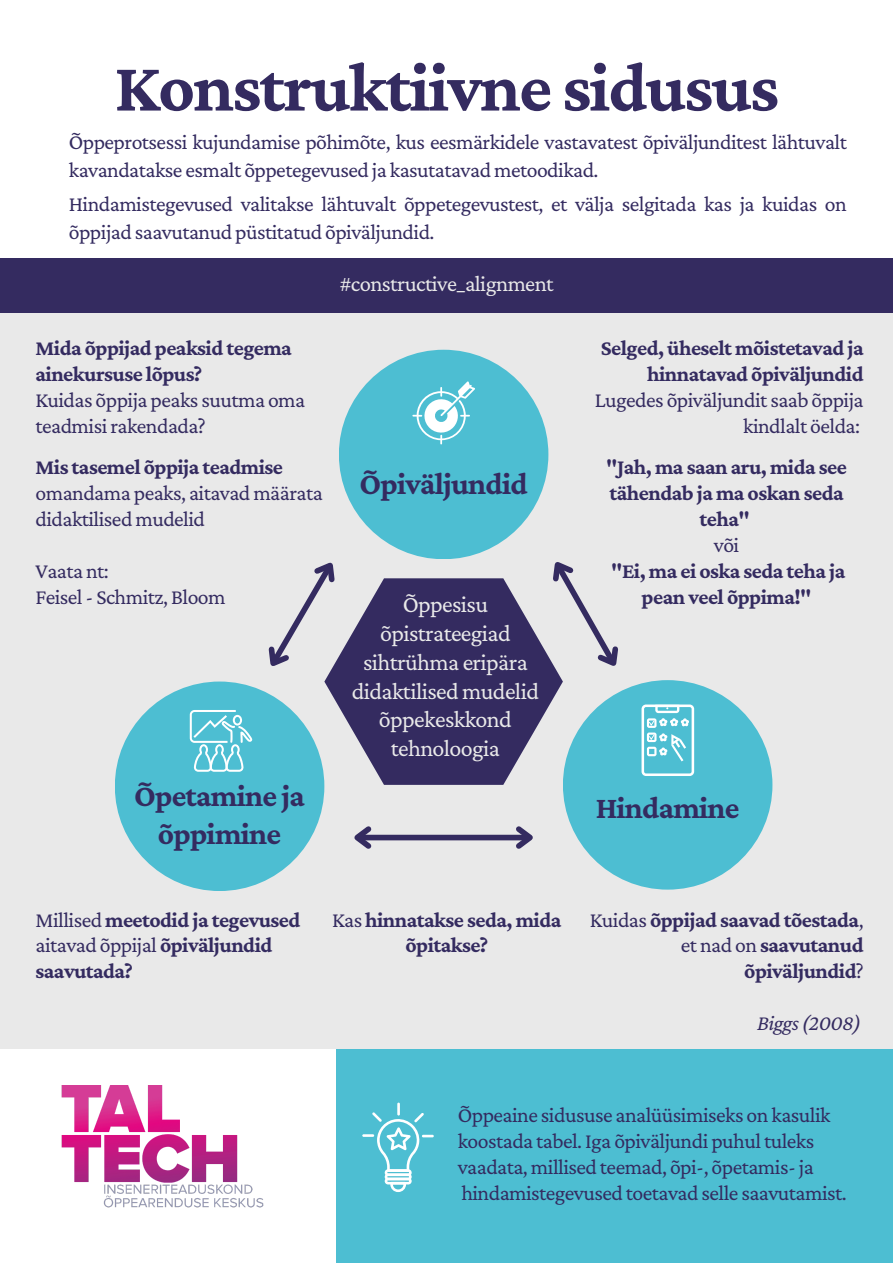
<style>
.page{position:relative;width:893px;height:1263px;background:#fff}
.page>*{position:absolute;margin:0;border:0;box-sizing:border-box;transform-origin:0 0}
.t1{font:700 71.03px "Crimson Pro";letter-spacing:-.025em;color:#342b60}
.t2{font:700 31.5px/37.7px "Crimson Pro";letter-spacing:-.025em;color:#342b60;text-align:center}
.t3{font:24px "Crimson Pro";letter-spacing:-.025em;color:#e9e9e9}
.t4{font:22.65px "Crimson Pro";letter-spacing:-.025em;color:#e9e9e9}
.t5{font:21.75px/25.9px "Crimson Pro";letter-spacing:-.025em;color:#342b60}
.t6{font:700 21.75px/25.9px "Crimson Pro";letter-spacing:-.025em;color:#342b60;text-align:center}
.t7{font:italic 21.75px "Crimson Pro";letter-spacing:-.025em;color:#342b60}
.s1{font-weight:700}
.s2{font-weight:400}
</style>
<div class="page">
<div style="left:0;top:314px;width:893px;height:735px;background:#e9e9e9"></div>
<div style="left:0;top:258px;width:893px;height:55px;background:#342b60"></div>
<img style="left:61px;top:1085px;width:203px;height:123px">
<div style="left:336px;top:1049px;width:557px;height:214px;background:#4dbed2"></div>
<svg style="left:268px;top:562px;width:67px;height:104px"></svg>
<svg style="left:553px;top:562px;width:65px;height:104px"></svg>
<svg style="left:324px;top:578px;width:239px;height:207px;fill:#342b60"></svg>
<div style="left:563px;top:680px;width:209px;height:210px;background:#4dbed2;border-radius:50%"></div>
<div style="left:339px;top:350px;width:209px;height:209px;background:#4dbed2;border-radius:50%"></div>
<div style="left:115px;top:681px;width:209px;height:210px;background:#4dbed2;border-radius:50%"></div>
<div style="left:358px;top:835px;width:170px;height:5px;background:#342b60"></div>
<svg style="left:354px;top:826px;width:22px;height:23px"></svg>
<svg style="left:511px;top:826px;width:22px;height:23px"></svg>
<svg style="left:362px;top:1102px;width:72px;height:90px"></svg>
<svg style="left:412px;top:381px;width:63px;height:63px"></svg>
<svg style="left:641px;top:704px;width:53px;height:72px"></svg>
<svg style="left:190px;top:710px;width:62px;height:62px"></svg>
<p class="t1" style="left:114px;top:47px;width:666px">Konstruktiivne sidusus</p>
<p class="t5" style="left:69px;top:128px;width:779px;line-height:28.1px">Õppeprotsessi kujundamise põhimõte, kus eesmärkidele vastavatest õpiväljunditest lähtuvalt kavandatakse esmalt õppetegevused ja kasutatavad metoodikad.</p>
<p class="t5" style="left:69px;top:190px;width:779px;line-height:28.1px">Hindamistegevused valitakse lähtuvalt õppetegevustest, et välja selgitada kas ja kuidas on õppijad saavutanud püstitatud õpiväljundid.</p>
<p class="t4" style="left:340px;top:270px;width:216px">#constructive_alignment</p>
<p class="t6" style="left:35px;top:334px;width:258px;text-align:left">Mida õppijad peaksid tegema ainekursuse lõpus?</p>
<p class="t5" style="left:35px;top:386px;width:271px">Kuidas õppija peaks suutma oma teadmisi rakendada?</p>
<p class="t5" style="left:35px;top:454px;width:289px"><span class="s1">Mis tasemel õppija teadmise </span>omandama peaks, aitavad määrata didaktilised mudelid</p>
<p class="t5" style="left:35px;top:557px;width:75px">Vaata nt:</p>
<p class="t5" style="left:35px;top:583px;width:192px">Feisel - Schmitz, Bloom</p>
<p class="t2" style="left:134px;top:777px;width:172px">Õpetamine ja õppimine</p>
<p class="t2" style="left:359px;top:464px;width:170px">Õpiväljundid</p>
<p class="t3" style="left:403px;top:591px;width:87px">Õppesisu</p>
<p class="t3" style="left:380px;top:619px;width:132px">õpistrateegiad</p>
<p class="t3" style="left:363px;top:648px;width:166px">sihtrühma eripära</p>
<p class="t3" style="left:352px;top:677px;width:189px">didaktilised mudelid</p>
<p class="t3" style="left:379px;top:706px;width:134px">õppekeskkond</p>
<p class="t3" style="left:391px;top:734px;width:111px">tehnoloogia</p>
<p class="t6" style="left:601px;top:334px;width:264px;text-align:right">Selged, üheselt mõistetavad ja hinnatavad õpiväljundid</p>
<p class="t5" style="left:595px;top:386px;width:270px;text-align:right">Lugedes õpiväljundit saab õppija kindlalt öelda:</p>
<p class="t6" style="left:606px;top:454px;width:242px">"Jah, ma saan aru, mida see tähendab ja ma oskan seda teha"</p>
<p class="t5" style="left:714px;top:531px;width:27px">või</p>
<p class="t6" style="left:611px;top:557px;width:236px">"Ei, ma ei oska seda teha ja pean veel õppima!"</p>
<p class="t2" style="left:596px;top:789px;width:145px">Hindamine</p>
<p class="t6" style="left:35px;top:906px;width:266px;text-align:left"><span class="s2">Millised</span> meetodid ja tegevused <span class="s2">aitavad õppijal</span> õpiväljundid saavutada?</p>
<p class="t6" style="left:590px;top:906px;width:275px;text-align:right"><span class="s2">Kuidas</span> õppijad saavad tõestada<span class="s2">, et nad on</span> saavutanud õpiväljundid<span class="s2">?</span></p>
<p class="t7" style="left:757px;top:1011px;width:105px">Biggs (2008)</p>
<p class="t6" style="left:332px;top:906px;width:231px"><span class="s2">Kas</span> hinnatakse seda, mida õpitakse?</p>
<p class="t5" style="left:458px;top:1102px;width:390px">Õppeaine sidususe analüüsimiseks on kasulik koostada tabel. Iga õpiväljundi puhul tuleks vaadata, millised teemad, õpi-, õpetamis- ja hindamistegevused toetavad selle saavutamist.</p>
</div>
